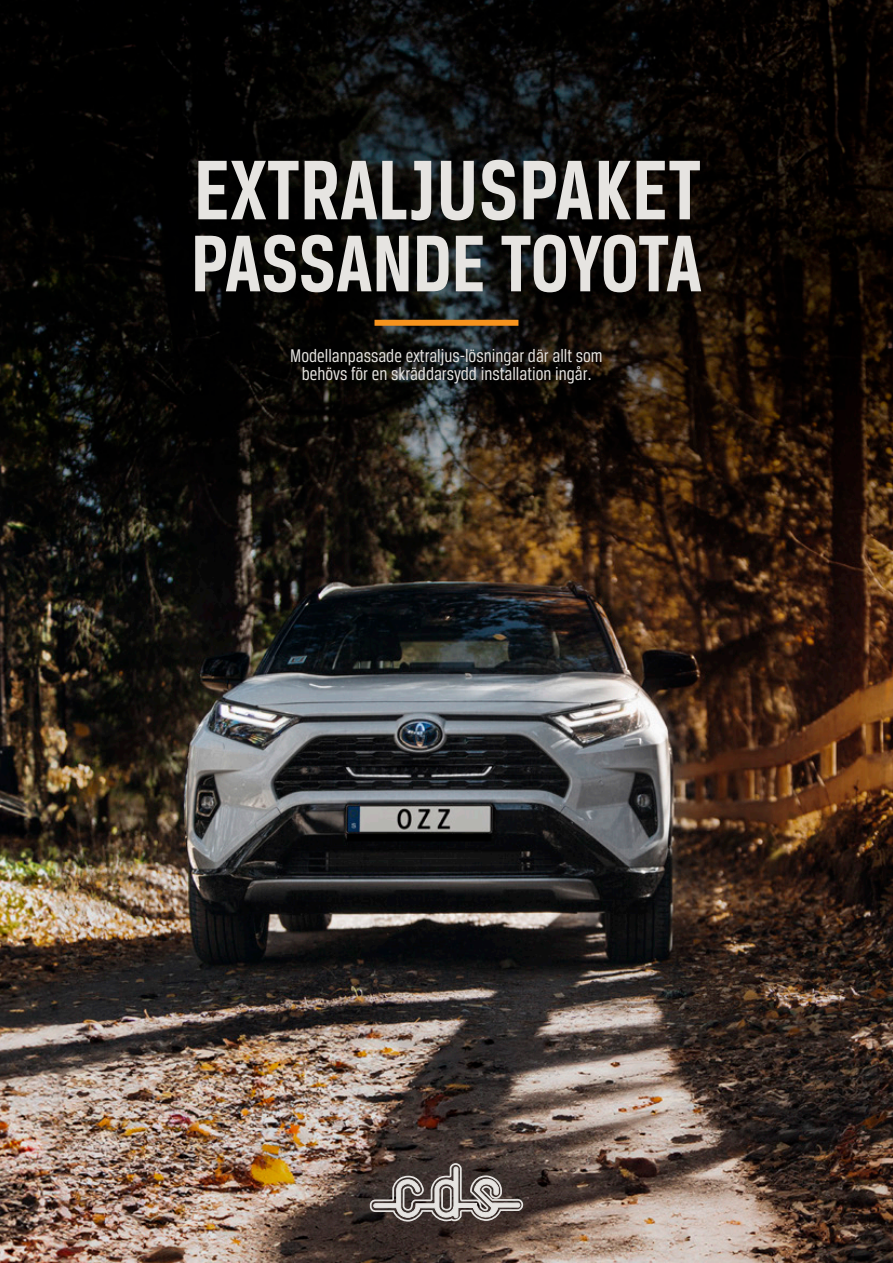
<style>
.page{position:relative;width:893px;height:1263px;background:#fff}
.page>*{position:absolute;margin:0;border:0;box-sizing:border-box;transform-origin:0 0}
.t1{font:700 90px "Breuer Condensed";letter-spacing:.005em;color:#e6e4e1}
.t2{font:700 85.5px "Breuer Condensed";letter-spacing:-.005em;color:#e6e4e1}
.t3{font:19.5px/18px "Breuer Condensed";color:#e6e4e1;text-align:center}
</style>
<div class="page">
<img style="left:0;top:0;width:893px;height:1263px">
<div style="left:374px;top:320px;width:144px;height:6px;background:#f7931d"></div>
<svg style="left:370px;top:1163px;width:153px;height:59px;background:#726a67"></svg>
<p class="t1" style="left:194px;top:140px;width:508px">EXTRALJUSPAKET</p>
<p class="t2" style="left:191px;top:216px;width:513px">PASSANDE TOYOTA</p>
<p class="t3" style="left:290px;top:347px;width:314px">Modellanpassade extraljus-lösningar där allt som behövs för en skräddarsydd installation ingår.</p>
</div>
